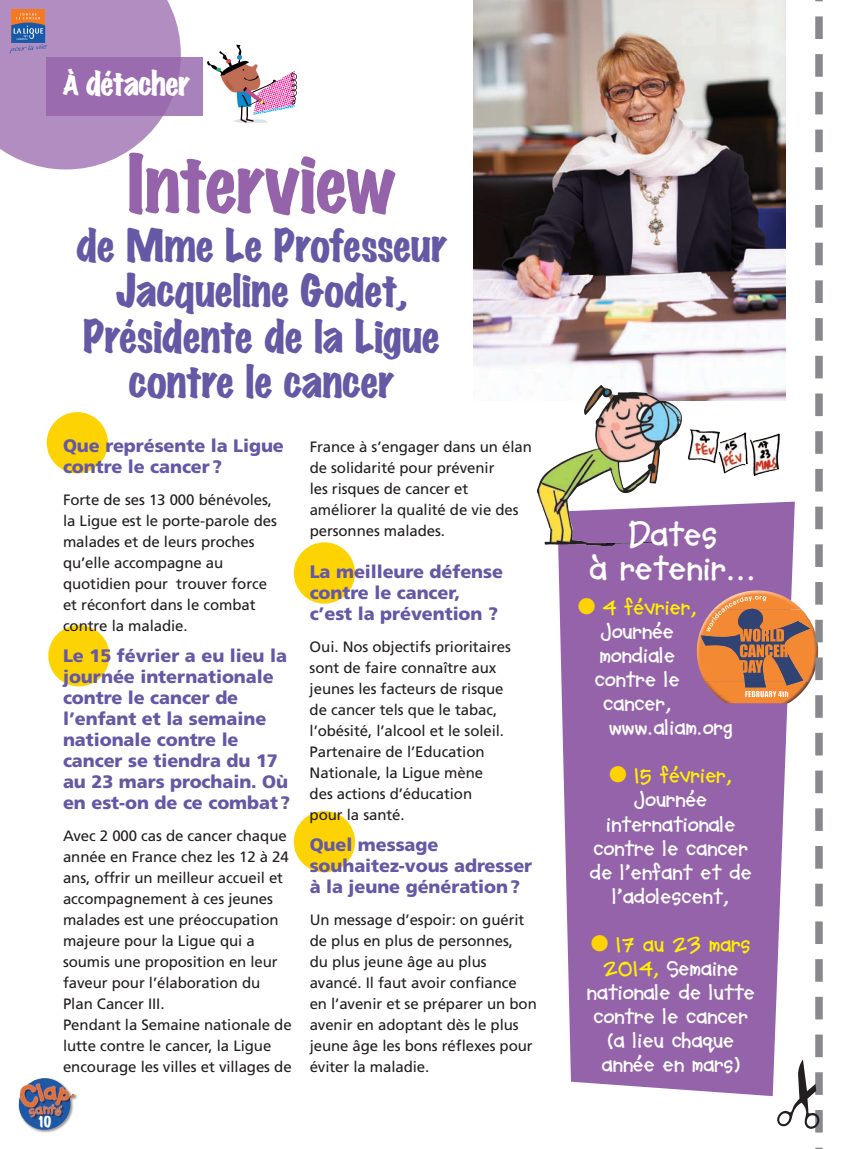
<style>
.page{position:relative;width:851px;height:1149px;background:#fff}
.page>*{position:absolute;margin:0;border:0;box-sizing:border-box;transform-origin:0 0}
.t1{font:expanded 72px "Marker Felt";letter-spacing:-.02em;color:#9563aa}
.t2{font:expanded 40.5px/45px "Marker Felt";letter-spacing:-.01em;color:#6558a5;text-align:center}
.t3{font:700 36px/34.5px "Soup Bone";letter-spacing:-.005em;color:#fff;text-align:center}
.t4{font:expanded 30px "Marker Felt";letter-spacing:-.025em;color:#fff}
.t5{font:700 22.5px/24px "Soup Bone";letter-spacing:-.005em;color:#fff;text-align:center}
.t6{font:700 22.5px "Soup Bone";letter-spacing:-.005em;color:#fff101}
.t7{font:900 18px/21px "Frutiger";letter-spacing:-.005em;color:#6558a5}
.t8{font:15px/21px "Frutiger";letter-spacing:-.005em;color:#231f20}
.t9{font:expanded 13.5px "Marker Felt";color:#fff}
.s1{color:#fed304}
.s2{color:#fff101}
</style>
<div class="page">
<div style="left:47px;top:412px;width:61px;height:61px;background:#fed304;border-radius:50%"></div>
<div style="left:48px;top:625px;width:61px;height:61px;background:#fed304;border-radius:50%"></div>
<div style="left:294px;top:542px;width:61px;height:61px;background:#fed304;border-radius:50%"></div>
<div style="left:294px;top:810px;width:61px;height:62px;background:#fed304;border-radius:50%"></div>
<svg style="left:558px;top:545px;width:138px;height:546px;fill:#9563aa"></svg>
<hr style="left:850px;top:566px;width:1px;height:582px;background:#f0e8e5">
<div style="left:47px;top:57px;width:156px;height:59px;background:#aa82bb"></div>
<svg style="left:0;top:0;width:181px;height:169px"></svg>
<div style="left:18px;top:1077px;width:60px;height:55px;background:#231f20;opacity:.45"></div>
<img style="left:18px;top:1077px;width:56px;height:52px">
<img style="left:474px;top:0;width:222px;height:385px">
<img style="left:278px;top:71px;width:20px;height:40px">
<svg style="left:207px;top:45px;width:71px;height:78px"></svg>
<svg style="left:290px;top:73px;width:7px;height:31px"></svg>
<img style="left:537px;top:385px;width:159px;height:160px">
<svg style="left:696px;top:0;width:126px;height:1148px"></svg>
<p class="t4" style="left:62px;top:68px;width:129px">à détacher</p>
<p class="t1" style="left:127px;top:146px;width:270px">Interview</p>
<p class="t2" style="left:76px;top:225px;width:373px">de Mme Le Professeur<br>Jacqueline Godet,<br>Présidente de la Ligue contre le cancer</p>
<p class="t7" style="left:63px;top:435px;width:222px">Que représente la Ligue contre le cancer?</p>
<p class="t8" style="left:63px;top:489px;width:215px">Forte de ses 13 000 bénévoles, la Ligue est le porte-parole des malades et de leurs proches qu’elle accompagne au quotidien pour trouver force et réconfort dans le combat contre la maladie.</p>
<p class="t7" style="left:63px;top:645px;width:229px">Le 15 février a eu lieu la journée internationale contre le cancer de l’enfant et la semaine nationale contre le cancer se tiendra du 17 au 23 mars prochain. Où en est-on de ce combat?</p>
<p class="t8" style="left:63px;top:825px;width:230px">Avec 2 000 cas de cancer chaque année en France chez les 12 à 24 ans, offrir un meilleur accueil et accompagnement à ces jeunes malades est une préoccupation majeure pour la Ligue qui a soumis une proposition en leur faveur pour l’élaboration du<br>Plan Cancer III.<br>Pendant la Semaine nationale de lutte contre le cancer, la Ligue encourage les villes et villages de</p>
<p class="t8" style="left:309px;top:436px;width:224px">France à s’engager dans un élan de solidarité pour prévenir<br>les risques de cancer et améliorer la qualité de vie des personnes malades.</p>
<p class="t7" style="left:309px;top:561px;width:195px">La meilleure défense contre le cancer, c’est la prévention ?</p>
<p class="t8" style="left:309px;top:635px;width:203px">Oui. Nos objectifs prioritaires sont de faire connaître aux jeunes les facteurs de risque de cancer tels que le tabac, l’obésité, l’alcool et le soleil.<br>Partenaire de l’Education<br>Nationale, la Ligue mène<br>des actions d’éducation<br>pour la santé.</p>
<p class="t7" style="left:309px;top:834px;width:224px">Quel message souhaitez-vous adresser à la jeune génération?</p>
<p class="t8" style="left:309px;top:908px;width:229px">Un message d’espoir: on guérit de plus en plus de personnes,<br>du plus jeune âge au plus avancé. Il faut avoir confiance en l’avenir et se préparer un bon avenir en adoptant dès le plus jeune âge les bons réflexes pour éviter la maladie.</p>
<p class="t9" style="left:37px;top:1114px;width:17px">10</p>
<p class="t3" style="left:589px;top:517px;width:168px">Dates<br>à retenir...</p>
<p class="t6" style="left:578px;top:595px;width:120px"><span class="s1">●</span> 4 février,</p>
<p class="t5" style="left:600px;top:619px;width:74px">Journée</p>
<p class="t5" style="left:599px;top:643px;width:77px">mondiale</p>
<p class="t5" style="left:594px;top:667px;width:86px">contre le</p>
<p class="t5" style="left:603px;top:691px;width:69px">cancer,</p>
<p class="t5" style="left:608px;top:716px;width:125px">www.aliam.org</p>
<p class="t5" style="left:589px;top:763px;width:164px"><span class="s1">●</span> <span class="s2">15 février,<br></span>Journée internationale contre le cancer de l’enfant et de l’adolescent,</p>
<p class="t5" style="left:586px;top:932px;width:170px"><span class="s1">●</span> <span class="s2">17 au 23 mars<br>2014,</span> Semaine nationale de lutte contre le cancer (a lieu chaque année en mars)</p>
</div>
